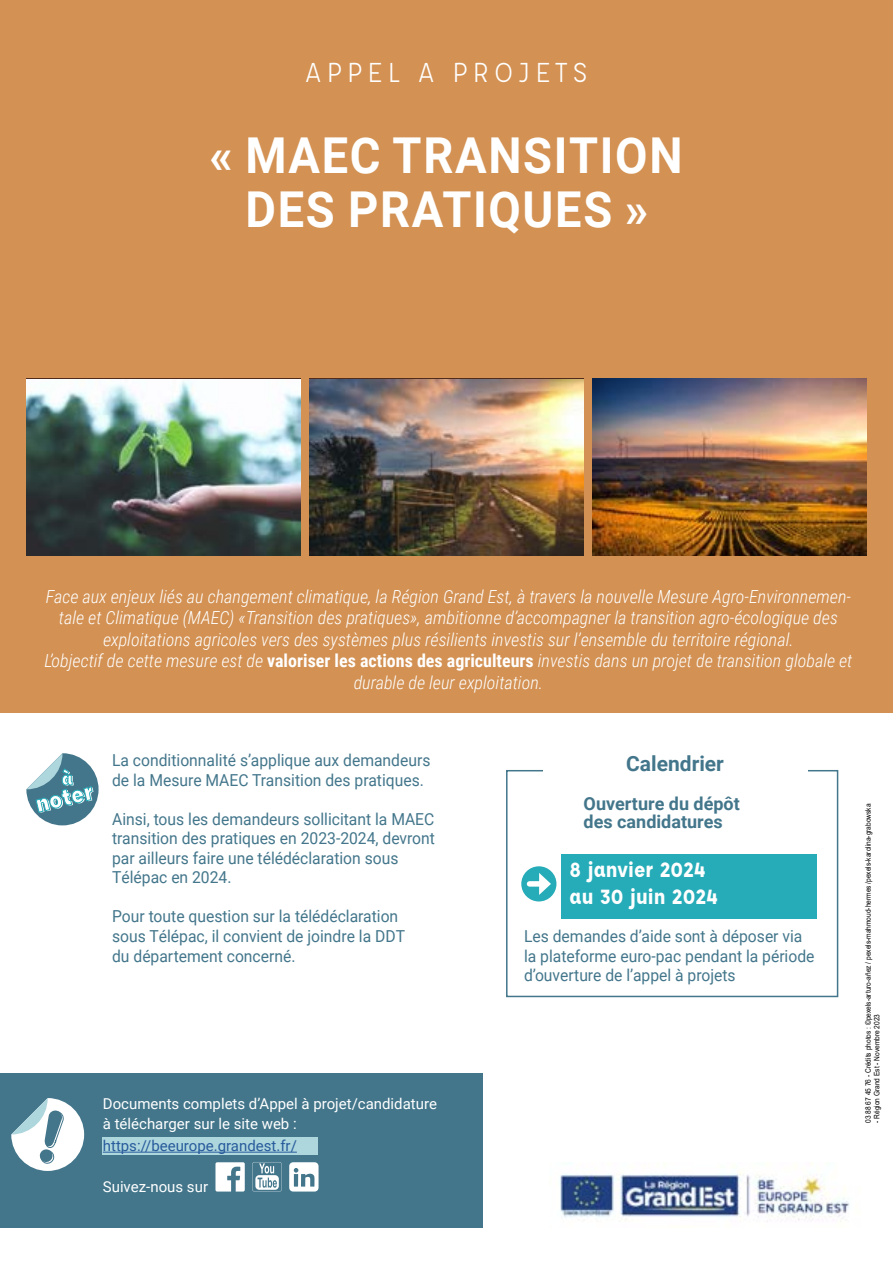
<style>
.page{position:relative;width:893px;height:1263px;background:#fff}
.page>*{position:absolute;margin:0;border:0;box-sizing:border-box;transform-origin:0 0}
.t1{font:700 49.5px/54px "Roboto";letter-spacing:.035em;color:#fff;text-align:center;scale:.95 1}
.t2{font:30px "Affogato";letter-spacing:.15em;color:#fff}
.t3{font:700 22.5px/27px "Affogato";color:#fff;scale:.95 1}
.t4{font:700 21px "Roboto";color:#43768b}
.t5{font:italic 300 18px/21.6px "Roboto Condensed";color:#fff;text-align:center}
.t6{font:700 18px/18px "Roboto";color:#43768b}
.t7{font:16.5px/19.5px "Roboto";color:#43768b;scale:.95 1}
.t8{font:15px/19.5px "Roboto";color:#fff}
.t9{font:15px "Roboto";color:#275b9b}
.t10{font:7.5px "Arial";color:#000;scale:.87 1}
.s1{font-weight:700;font-style:normal}
</style>
<div class="page">
<div style="left:0;top:0;width:893px;height:712px;background:#d39153"></div>
<img style="left:26px;top:379px;width:275px;height:177px">
<img style="left:592px;top:378px;width:275px;height:178px">
<img style="left:309px;top:379px;width:275px;height:177px">
<svg style="left:26px;top:753px;width:73px;height:72px"></svg>
<div style="left:0;top:1073px;width:483px;height:155px;background:#43768b"></div>
<svg style="left:11px;top:1098px;width:73px;height:73px"></svg>
<div style="left:103px;top:1137px;width:215px;height:17px;background:#aed6dd"></div>
<hr style="left:103px;top:1152px;width:194px;height:1px;background:#275b9b">
<svg style="left:215px;top:1162px;width:30px;height:29px"></svg>
<svg style="left:252px;top:1162px;width:30px;height:29px"></svg>
<svg style="left:289px;top:1162px;width:30px;height:29px"></svg>
<div style="left:521px;top:866px;width:35px;height:35px;background:#26acb8;border-radius:50%"></div>
<div style="left:529px;top:881px;width:15px;height:6px;background:#fff"></div>
<svg style="left:539px;top:873px;width:12px;height:22px"></svg>
<div style="left:506px;top:770px;width:332px;height:227px;border:2px solid #43768b"></div>
<div style="left:543px;top:749px;width:264px;height:31px;background:#fff"></div>
<div style="left:561px;top:853px;width:255px;height:65px;background:#26acb8"></div>
<img style="left:560px;top:1162px;width:290px;height:60px">
<h2 class="t2" style="left:305px;top:54px;width:285px">APPEL A PROJETS</h2>
<h1 class="t1" style="left:210px;top:126px;width:499px">« MAEC TRANSITION<br>DES PRATIQUES »</h1>
<p class="t5" style="left:44px;top:585px;width:810px">Face aux enjeux liés au changement climatique, la Région Grand Est, à travers la nouvelle Mesure Agro-Environnemen&shy;tale et Climatique (MAEC) «Transition des pratiques», ambitionne d’accompagner la transition agro-écologique des exploitations agricoles vers des systèmes plus résilients investis sur l’ensemble du territoire régional.<br>L’objectif de cette mesure est de <span class="s1">valoriser les actions des agriculteurs</span> investis dans un projet de transition globale et durable de leur exploitation.</p>
<p class="t7" style="left:112px;top:750px;width:337px">La conditionnalité s’applique aux demandeurs de la Mesure MAEC Transition des pratiques.</p>
<p class="t7" style="left:112px;top:809px;width:341px">Ainsi, tous les demandeurs sollicitant la MAEC transition des pratiques en 2023-2024, devront par ailleurs faire une télédéclaration sous Télépac en 2024.</p>
<p class="t7" style="left:112px;top:906px;width:310px">Pour toute question sur la télédéclaration sous Télépac, il convient de joindre la DDT du département concerné.</p>
<p class="t8" style="left:103px;top:1093px;width:336px">Documents complets d’Appel à projet/candidature à télécharger sur le site web :</p>
<p class="t9" style="left:103px;top:1135px;width:196px">https://beeurope.grandest.fr/</p>
<p class="t8" style="left:103px;top:1176px;width:107px">Suivez-nous sur</p>
<p class="t4" style="left:626px;top:749px;width:99px">Calendrier</p>
<p class="t6" style="left:584px;top:794px;width:158px">Ouverture du dépôt des candidatures</p>
<p class="t3" style="left:569px;top:855px;width:158px">8 janvier 2024 au 30 juin 2024</p>
<p class="t7" style="left:524px;top:926px;width:307px">Les demandes d’aide sont à déposer via la plateforme euro-pac pendant la période d’ouverture de l’appel à projets</p>
<p class="t10" style="left:863px;top:1123px;width:368px;rotate:-90deg">03 88 67 45 76 - Crédits photos : ©pexels-arturo-añez / pexels-mahmoud-hermes /pexels-karolina-grabowska</p>
<p class="t10" style="left:872px;top:1123px;width:127px;rotate:-90deg">- Région Grand Est - Novembre 2023</p>
</div>
